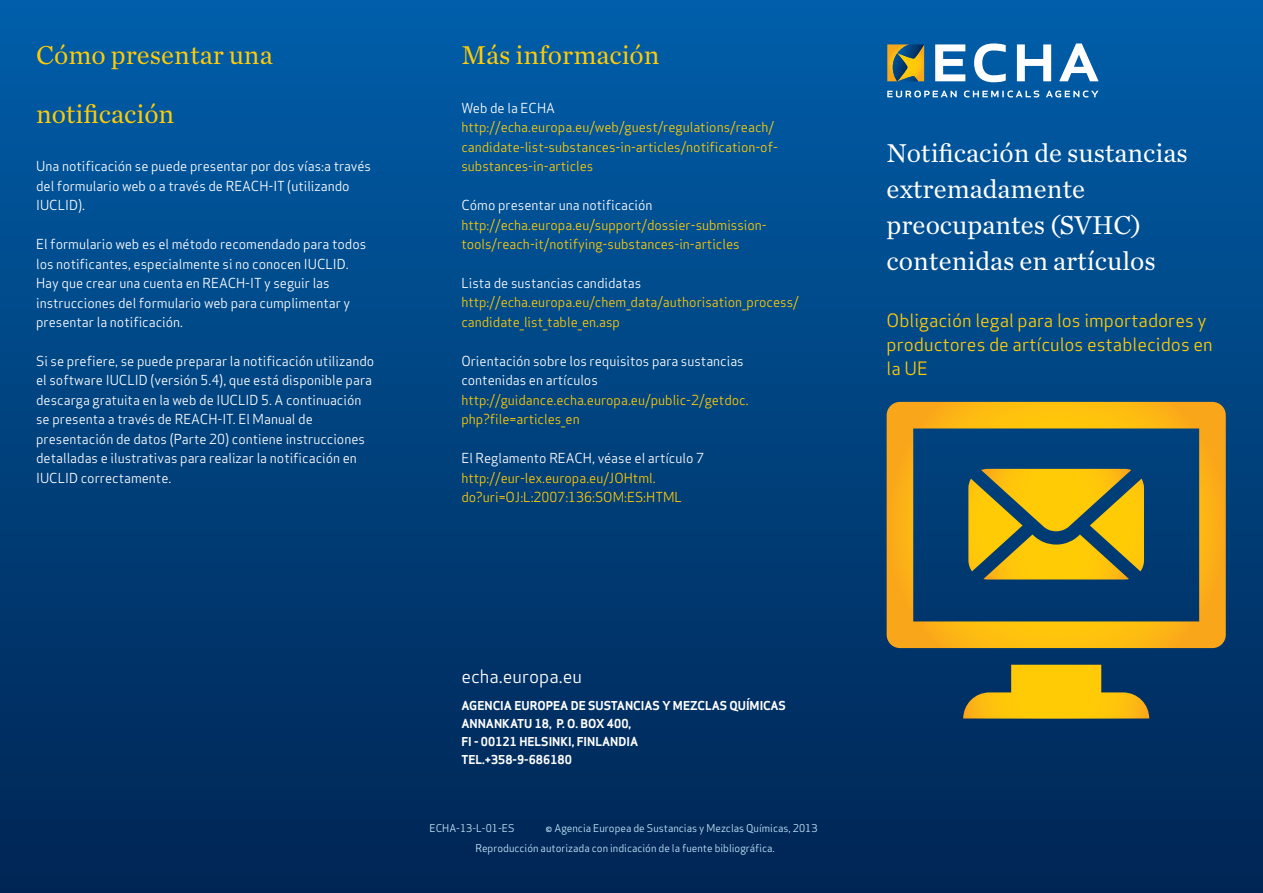
<style>
.page{position:relative;width:1263px;height:893px;background:#fff}
.page>*{position:absolute;margin:0;border:0;box-sizing:border-box;transform-origin:0 0}
.t1{font:27px/36px "Chronicle Text G1";color:#fff}
.t2{font:27px/58.5px "Chronicle Text G1";color:#ffcb05}
.t3{font:18px/24px "Apex Sans";color:#ffcb05}
.t4{font:18px "Apex Sans";color:#fff}
.t5{font:13.5px/19.5px "Apex Sans";color:#fff}
.t6{font:13.5px/19.5px "Apex Sans";color:#ffcb05}
.t7{font:700 12px/18px "Apex Sans";color:#fff}
.t8{font:10.5px/19.5px "Apex Sans";color:#c9ebfc}
</style>
<div class="page">
<div style="left:0;top:0;width:1263px;height:893px;background:linear-gradient(to bottom,#005ea9,#002452)"></div>
<svg style="left:887px;top:91px;width:211px;height:6px"></svg>
<svg style="left:935px;top:43px;width:163px;height:39px"></svg>
<svg style="left:887px;top:44px;width:37px;height:37px"></svg>
<svg style="left:887px;top:402px;width:339px;height:246px;background:#6e704a"></svg>
<svg style="left:963px;top:665px;width:186px;height:54px;background:#b29924"></svg>
<svg style="left:968px;top:469px;width:176px;height:110px;background:#bca323"></svg>
<h1 class="t2" style="left:36px;top:24px;width:238px">Cómo presentar una notificación</h1>
<p class="t5" style="left:36px;top:155px;width:336px">Una notificación se puede presentar por dos vías:a través del formulario web o a través de REACH-IT (utilizando<br>IUCLID).</p>
<p class="t5" style="left:36px;top:233px;width:332px">El formulario web es el método recomendado para todos los notificantes, especialmente si no conocen IUCLID.<br>Hay que crear una cuenta en REACH-IT y seguir las instrucciones del formulario web para cumplimentar y presentar la notificación.</p>
<p class="t5" style="left:36px;top:350px;width:340px">Si se prefiere, se puede preparar la notificación utilizando el software IUCLID (versión 5.4), que está disponible para descarga gratuita en la web de IUCLID 5. A continuación se presenta a través de REACH-IT. El Manual de presentación de datos (Parte 20) contiene instrucciones detalladas e ilustrativas para realizar la notificación en IUCLID correctamente.</p>
<h1 class="t2" style="left:461px;top:24px;width:200px">Más información</h1>
<p class="t5" style="left:461px;top:97px;width:95px">Web de la ECHA</p>
<p class="t6" style="left:461px;top:116px;width:318px">http://echa.europa.eu/web/guest/regulations/reach/ candidate-list-substances-in-articles/notification-of&shy;substances-in-articles</p>
<p class="t5" style="left:461px;top:194px;width:193px">Cómo presentar una notificación</p>
<p class="t6" style="left:461px;top:213px;width:307px">http://echa.europa.eu/support/dossier-submission&shy;tools/reach-it/notifying-substances-in-articles</p>
<p class="t5" style="left:461px;top:272px;width:181px">Lista de sustancias candidatas</p>
<p class="t6" style="left:461px;top:291px;width:339px">http://echa.europa.eu/chem_data/authorisation_process/ candidate_list_table_en.asp</p>
<p class="t5" style="left:461px;top:350px;width:284px">Orientación sobre los requisitos para sustancias contenidas en artículos</p>
<p class="t6" style="left:461px;top:389px;width:289px">http://guidance.echa.europa.eu/public-2/getdoc. php?file=articles_en</p>
<p class="t5" style="left:461px;top:447px;width:244px">El Reglamento REACH, véase el artículo 7</p>
<p class="t6" style="left:461px;top:467px;width:222px">http://eur-lex.europa.eu/JOHtml. do?uri=OJ:L:2007:136:SOM:ES:HTML</p>
<h2 class="t4" style="left:461px;top:662px;width:122px">echa.europa.eu</h2>
<p class="t7" style="left:461px;top:697px;width:326px">AGENCIA EUROPEA DE SUSTANCIAS Y MEZCLAS QUÍMICAS<br>ANNANKATU 18, P. O. BOX 400,<br>FI - 00121 HELSINKI, FINLANDIA<br>TEL.+358-9-686180</p>
<p class="t8" style="left:429px;top:818px;width:87px">ECHA-13-L-01-ES</p>
<p class="t8" style="left:475px;top:818px;width:344px;text-indent:70px">© Agencia Europea de Sustancias y Mezclas Químicas, 2013<br>Reproducción autorizada con indicación de la fuente bibliográfica.</p>
<h1 class="t1" style="left:887px;top:133px;width:303px">Notificación de sustancias extremadamente preocupantes (SVHC) contenidas en artículos</h1>
<h2 class="t3" style="left:887px;top:307px;width:328px">Obligación legal para los importadores y productores de artículos establecidos en la UE</h2>
</div>
